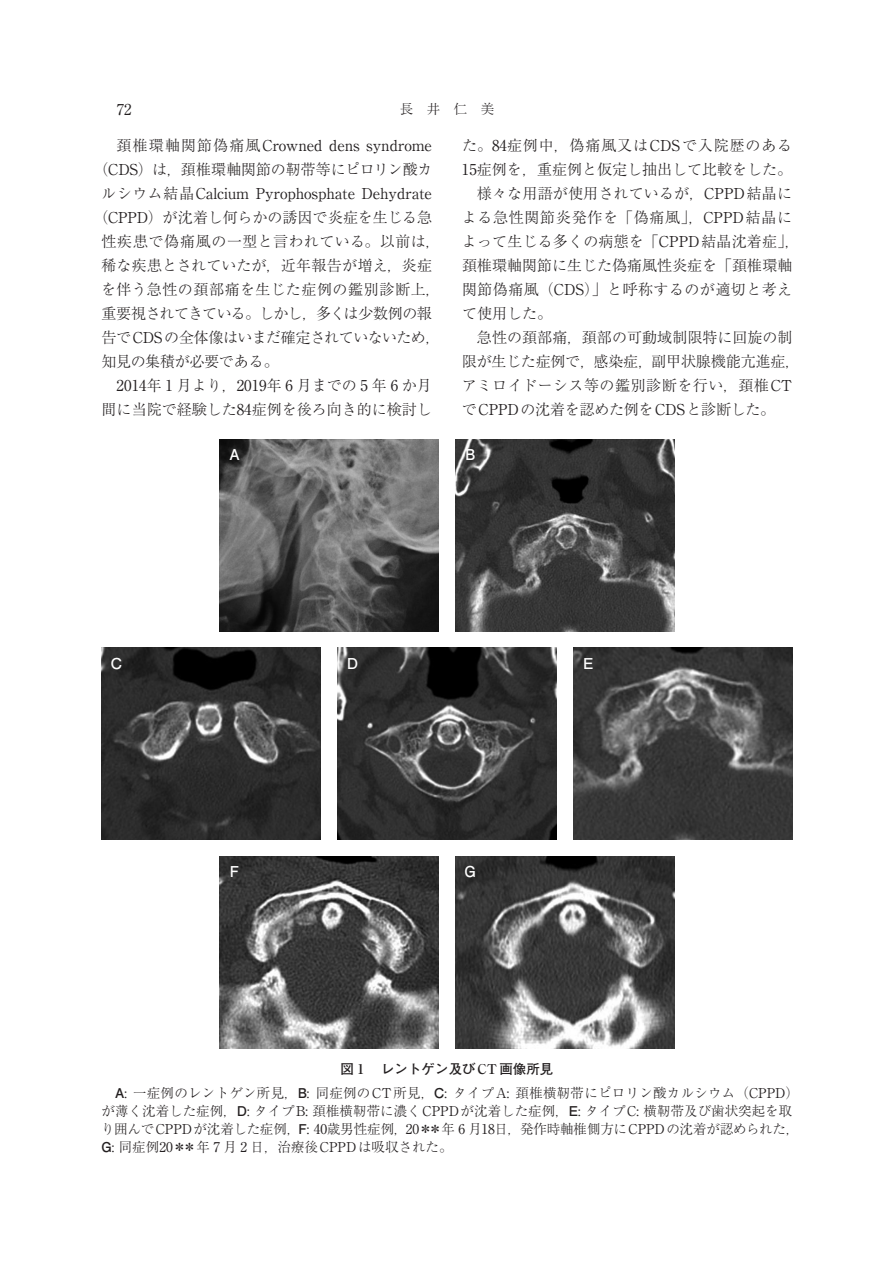
<style>
.page{position:relative;width:894px;height:1263px;background:#fff}
.page>*{position:absolute;margin:0;border:0;box-sizing:border-box;transform-origin:0 0}
.t1{font:300 15px "Ryumin Pro";color:#231f20}
.t2{font:15px "Ryumin Pro";letter-spacing:-.01em;color:#231f20}
.t3{font:300 15px "Ryumin Pro";letter-spacing:.03em;color:#231f20}
.t4{font:300 15px "Ryumin Pro";letter-spacing:.035em;color:#231f20}
.t5{font:300 15px "Ryumin Pro";letter-spacing:-.02em;color:#231f20}
.t6{font:300 15px "Ryumin Pro";letter-spacing:-.035em;color:#231f20}
.t7{font:300 15px "Ryumin Pro";letter-spacing:-.04em;color:#231f20}
.t8{font:300 15px "Ryumin Pro";letter-spacing:.055em;color:#231f20}
.t9{font:300 15px "Ryumin Pro";letter-spacing:.045em;color:#231f20}
.t10{font:700 15px "Futo Go B101 Pro";color:#fff}
.t11{font:300 13.5px/18px "Ryumin Pro";color:#231f20}
.t12{font:700 13.5px "Futo Go B101 Pro";color:#231f20}
.s1{font-weight:300}
.s2{font-weight:400}
.s3{font-family:"Ryumin Pro"}
.s4{font-family:"Futo Go B101 Pro";font-weight:700}
</style>
<div class="page">
<img style="left:219px;top:440px;width:219px;height:192px">
<img style="left:219px;top:856px;width:219px;height:192px">
<img style="left:455px;top:440px;width:219px;height:192px">
<img style="left:455px;top:856px;width:219px;height:192px">
<img style="left:102px;top:648px;width:219px;height:192px">
<img style="left:337px;top:648px;width:219px;height:192px">
<img style="left:573px;top:648px;width:219px;height:192px">
<p class="t2" style="left:117px;top:98px;width:16px">72</p>
<p class="t11" style="left:399px;top:99px;width:96px">長井仁美</p>
<p class="t2" style="left:116px;top:134px;width:317px"><span class="s1">頚椎環軸関節偽痛風</span>Crowned dens syndrome</p>
<p class="t1" style="left:93px;top:158px;width:340px">（<span class="s2">CDS</span>）は，頚椎環軸関節の靭帯等にピロリン酸カ</p>
<p class="t2" style="left:101px;top:182px;width:332px"><span class="s1">ルシウム結晶</span>Calcium Pyrophosphate Dehydrate</p>
<p class="t1" style="left:93px;top:206px;width:340px">（<span class="s2">CPPD</span>）が沈着し何らかの誘因で炎症を生じる急</p>
<p class="t4" style="left:101px;top:230px;width:340px">性疾患で偽痛風の一型と言われている。以前は，</p>
<p class="t1" style="left:101px;top:254px;width:332px">稀な疾患とされていたが，近年報告が増え，炎症</p>
<p class="t4" style="left:101px;top:278px;width:340px">を伴う急性の頚部痛を生じた症例の鑑別診断上，</p>
<p class="t7" style="left:101px;top:302px;width:332px">重要視されてきている。しかし，多くは少数例の報</p>
<p class="t6" style="left:101px;top:326px;width:340px">告で<span class="s2">CDS</span>の全体像はいまだ確定されていないため，</p>
<p class="t5" style="left:101px;top:350px;width:179px">知見の集積が必要である。</p>
<p class="t1" style="left:117px;top:374px;width:316px"><span class="s2">2014</span>年 <span class="s2">1</span> 月より，<span class="s2">2019</span>年 <span class="s2">6</span> 月までの <span class="s2">5</span> 年 <span class="s2">6</span> か月</p>
<p class="t1" style="left:102px;top:398px;width:331px">間に当院で経験した<span class="s2">84</span>症例を後ろ向き的に検討し</p>
<p class="t8" style="left:462px;top:134px;width:331px">た。<span class="s2">84</span>症例中，偽痛風又は<span class="s2">CDS</span>で入院歴のある</p>
<p class="t1" style="left:461px;top:158px;width:331px"><span class="s2">15</span>症例を，重症例と仮定し抽出して比較をした。</p>
<p class="t1" style="left:476px;top:182px;width:316px">様々な用語が使用されているが，<span class="s2">CPPD</span>結晶に</p>
<p class="t9" style="left:461px;top:206px;width:332px">よる急性関節炎発作を「偽痛風」，<span class="s2">CPPD</span>結晶に</p>
<p class="t1" style="left:461px;top:230px;width:339px">よって生じる多くの病態を「<span class="s2">CPPD</span>結晶沈着症」，</p>
<p class="t1" style="left:462px;top:254px;width:331px">頚椎環軸関節に生じた偽痛風性炎症を「頚椎環軸</p>
<p class="t3" style="left:462px;top:278px;width:331px">関節偽痛風（<span class="s2">CDS</span>）」と呼称するのが適切と考え</p>
<p class="t1" style="left:462px;top:302px;width:91px">て使用した。</p>
<p class="t1" style="left:476px;top:326px;width:317px">急性の頚部痛，頚部の可動域制限特に回旋の制</p>
<p class="t1" style="left:461px;top:350px;width:340px">限が生じた症例で，感染症，副甲状腺機能亢進症，</p>
<p class="t3" style="left:461px;top:374px;width:332px">アミロイドーシス等の鑑別診断を行い，頚椎<span class="s2">CT</span></p>
<p class="t5" style="left:461px;top:398px;width:315px">で<span class="s2">CPPD</span>の沈着を認めた例を<span class="s2">CDS</span>と診断した。</p>
<p class="t10" style="left:229px;top:443px;width:12px">A</p>
<p class="t10" style="left:465px;top:443px;width:12px">B</p>
<p class="t10" style="left:111px;top:651px;width:13px">C</p>
<p class="t10" style="left:346px;top:651px;width:13px">D</p>
<p class="t10" style="left:582px;top:651px;width:12px">E</p>
<p class="t10" style="left:230px;top:860px;width:11px">F</p>
<p class="t10" style="left:464px;top:860px;width:13px">G</p>
<p class="t12" style="left:340px;top:1058px;width:25px">図<span class="s3">1</span></p>
<p class="t12" style="left:381px;top:1058px;width:174px">レントゲン及び<span class="s3">CT</span>画像所見</p>
<p class="t11" style="left:101px;top:1083px;width:699px;text-indent:14px"><span class="s4">A</span><span class="s2">:</span> 一症例のレントゲン所見，<span class="s4">B</span><span class="s2">:</span> 同症例の<span class="s2">CT</span>所見，<span class="s4">C</span><span class="s2">:</span> タイプ<span class="s2">A:</span> 頚椎横靭帯にピロリン酸カルシウム（<span class="s2">CPPD</span>）が薄く沈着した症例，<span class="s4">D</span><span class="s2">:</span> タイプ<span class="s2">B:</span> 頚椎横靭帯に濃く<span class="s2">CPPD</span>が沈着した症例，<span class="s4">E</span><span class="s2">:</span> タイプ<span class="s2">C:</span> 横靭帯及び歯状突起を取り囲んで<span class="s2">CPPD</span>が沈着した症例，<span class="s4">F</span><span class="s2">: 40</span>歳男性症例，<span class="s2">20</span>＊＊年 <span class="s2">6</span> 月<span class="s2">18</span>日，発作時軸椎側方に<span class="s2">CPPD</span>の沈着が認められた，<span class="s4">G</span><span class="s2">:</span> 同症例<span class="s2">20</span>＊＊年 <span class="s2">7</span> 月 <span class="s2">2</span> 日，治療後<span class="s2">CPPD</span>は吸収された。</p>
</div>
